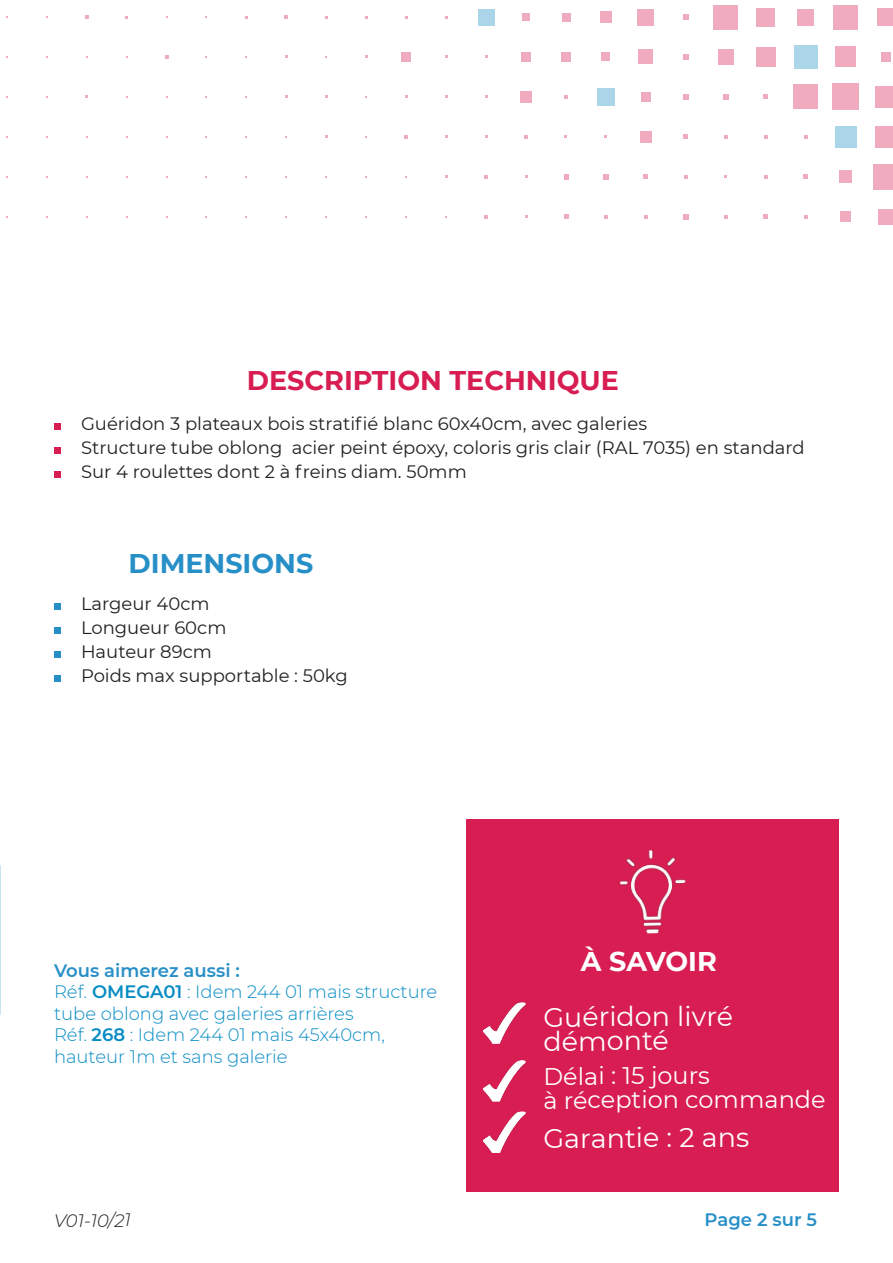
<style>
.page{position:relative;width:893px;height:1263px;background:#fff}
.page>*{position:absolute;margin:0;border:0;box-sizing:border-box;transform-origin:0 0}
.t1{font:27px "Montserrat";letter-spacing:-.005em;color:#fff}
.t2{font:700 27px "Montserrat";color:#d71d52}
.t3{font:700 27px "Montserrat";color:#278fc7}
.t4{font:700 27px "Montserrat";letter-spacing:-.005em;color:#fff}
.t5{font:24px "Montserrat";letter-spacing:-.005em;color:#fff}
.t6{font:18px "Montserrat";color:#231f20}
.t7{font:300 18px/21.6px "Montserrat";color:#088cc4}
.TITRE_1{font:600 18px "Montserrat";color:#278fc7}
.t8{font:italic 300 18px "Montserrat";letter-spacing:-.005em;color:#231f20}
.s1{font-weight:600}
</style>
<div class="page">
<div style="left:878px;top:209px;width:14px;height:16px;background:#f0abbf"></div>
<div style="left:873px;top:164px;width:19px;height:25px;background:#f0abbf"></div>
<div style="left:875px;top:126px;width:17px;height:21px;background:#f0abbf"></div>
<div style="left:875px;top:86px;width:17px;height:22px;background:#f0abbf"></div>
<div style="left:881px;top:52px;width:9px;height:10px;background:#f0abbf"></div>
<div style="left:877px;top:8px;width:15px;height:18px;background:#f0abbf"></div>
<div style="left:840px;top:212px;width:11px;height:10px;background:#f0abbf"></div>
<div style="left:839px;top:171px;width:13px;height:12px;background:#f0abbf"></div>
<div style="left:835px;top:126px;width:21px;height:22px;background:#abd5e9"></div>
<div style="left:832px;top:84px;width:27px;height:26px;background:#f0abbf"></div>
<div style="left:835px;top:47px;width:21px;height:20px;background:#f0abbf"></div>
<div style="left:833px;top:5px;width:25px;height:24px;background:#f0abbf"></div>
<svg style="left:804px;top:215px;width:4px;height:4px"></svg>
<svg style="left:803px;top:175px;width:5px;height:4px"></svg>
<svg style="left:804px;top:135px;width:4px;height:4px"></svg>
<div style="left:793px;top:84px;width:25px;height:25px;background:#f0abbf"></div>
<div style="left:794px;top:45px;width:23px;height:24px;background:#abd5e9"></div>
<div style="left:797px;top:9px;width:17px;height:16px;background:#f0abbf"></div>
<svg style="left:763px;top:214px;width:5px;height:5px"></svg>
<svg style="left:764px;top:175px;width:4px;height:4px"></svg>
<svg style="left:764px;top:135px;width:4px;height:4px"></svg>
<svg style="left:764px;top:95px;width:4px;height:4px"></svg>
<div style="left:756px;top:47px;width:20px;height:20px;background:#f0abbf"></div>
<div style="left:756px;top:8px;width:19px;height:18px;background:#f0abbf"></div>
<svg style="left:724px;top:215px;width:3px;height:4px"></svg>
<svg style="left:724px;top:135px;width:3px;height:4px"></svg>
<svg style="left:723px;top:94px;width:5px;height:6px"></svg>
<div style="left:718px;top:49px;width:15px;height:16px;background:#f0abbf"></div>
<div style="left:713px;top:5px;width:25px;height:24px;background:#f0abbf"></div>
<svg style="left:683px;top:214px;width:5px;height:5px"></svg>
<svg style="left:684px;top:175px;width:4px;height:4px"></svg>
<svg style="left:684px;top:135px;width:4px;height:4px"></svg>
<svg style="left:683px;top:94px;width:5px;height:6px"></svg>
<svg style="left:683px;top:54px;width:5px;height:5px"></svg>
<svg style="left:683px;top:14px;width:6px;height:6px"></svg>
<svg style="left:644px;top:215px;width:4px;height:4px"></svg>
<svg style="left:644px;top:175px;width:4px;height:4px"></svg>
<div style="left:640px;top:131px;width:11px;height:11px;background:#f0abbf"></div>
<div style="left:641px;top:92px;width:9px;height:9px;background:#f0abbf"></div>
<div style="left:639px;top:50px;width:14px;height:14px;background:#f0abbf"></div>
<div style="left:638px;top:9px;width:16px;height:16px;background:#f0abbf"></div>
<svg style="left:604px;top:215px;width:4px;height:4px"></svg>
<svg style="left:603px;top:174px;width:6px;height:5px"></svg>
<div style="left:597px;top:88px;width:18px;height:18px;background:#abd5e9"></div>
<div style="left:602px;top:53px;width:8px;height:8px;background:#f0abbf"></div>
<div style="left:600px;top:11px;width:11px;height:12px;background:#f0abbf"></div>
<svg style="left:564px;top:214px;width:4px;height:5px"></svg>
<svg style="left:564px;top:174px;width:4px;height:5px"></svg>
<svg style="left:564px;top:95px;width:4px;height:4px"></svg>
<div style="left:561px;top:52px;width:9px;height:9px;background:#f0abbf"></div>
<div style="left:562px;top:13px;width:8px;height:8px;background:#f0abbf"></div>
<svg style="left:524px;top:135px;width:4px;height:3px"></svg>
<div style="left:520px;top:91px;width:12px;height:11px;background:#f0abbf"></div>
<div style="left:521px;top:52px;width:10px;height:10px;background:#f0abbf"></div>
<div style="left:522px;top:13px;width:8px;height:8px;background:#f0abbf"></div>
<svg style="left:484px;top:215px;width:4px;height:4px"></svg>
<svg style="left:484px;top:175px;width:4px;height:3px"></svg>
<div style="left:478px;top:9px;width:16px;height:16px;background:#abd5e9"></div>
<svg style="left:404px;top:135px;width:4px;height:4px"></svg>
<div style="left:401px;top:52px;width:10px;height:10px;background:#f0abbf"></div>
<svg style="left:285px;top:15px;width:3px;height:4px"></svg>
<svg style="left:165px;top:55px;width:3px;height:4px"></svg>
<svg style="left:85px;top:15px;width:3px;height:4px"></svg>
<div style="left:54px;top:603px;width:6px;height:7px;background:#278fc7"></div>
<div style="left:54px;top:627px;width:6px;height:7px;background:#278fc7"></div>
<div style="left:54px;top:651px;width:6px;height:7px;background:#278fc7"></div>
<div style="left:54px;top:675px;width:6px;height:7px;background:#278fc7"></div>
<svg style="left:54px;top:424px;width:6px;height:6px"></svg>
<svg style="left:54px;top:448px;width:6px;height:6px"></svg>
<svg style="left:54px;top:472px;width:6px;height:6px"></svg>
<div style="left:467px;top:820px;width:372px;height:372px;background:#d71d52"></div>
<img style="left:620px;top:850px;width:66px;height:84px">
<img style="left:483px;top:1002px;width:43px;height:42px">
<img style="left:483px;top:1111px;width:43px;height:42px">
<img style="left:483px;top:1060px;width:43px;height:42px">
<p class="t2" style="left:247px;top:361px;width:374px">DESCRIPTION TECHNIQUE</p>
<p class="t6" style="left:81px;top:411px;width:568px">Guéridon 3 plateaux bois stratifié blanc 60x40cm, avec galeries</p>
<p class="t6" style="left:81px;top:435px;width:725px">Structure tube oblong acier peint époxy, coloris gris clair (RAL 7035) en standard</p>
<p class="t6" style="left:81px;top:459px;width:387px">Sur 4 roulettes dont 2 à freins diam. 50mm</p>
<p class="t3" style="left:128px;top:544px;width:186px">DIMENSIONS</p>
<p class="t6" style="left:81px;top:591px;width:130px">Largeur 40cm</p>
<p class="t6" style="left:81px;top:615px;width:147px">Longueur 60cm</p>
<p class="t6" style="left:81px;top:639px;width:132px">Hauteur 89cm</p>
<p class="t6" style="left:81px;top:663px;width:268px">Poids max supportable : 50kg</p>
<p class="TITRE_1" style="left:54px;top:957px;width:187px">Vous aimerez aussi :</p>
<p class="t7" style="left:54px;top:980px;width:385px">Réf. <span class="s1">OMEGA01</span> : Idem 244 01 mais structure tube oblong avec galeries arrières</p>
<p class="t7" style="left:54px;top:1024px;width:332px">Réf. <span class="s1">268</span> : Idem 244 01 mais 45x40cm,</p>
<p class="t7" style="left:54px;top:1045px;width:235px">hauteur 1m et sans galerie</p>
<p class="t4" style="left:581px;top:942px;width:138px">À SAVOIR</p>
<p class="t1" style="left:543px;top:998px;width:191px">Guéridon livré</p>
<p class="t1" style="left:543px;top:1022px;width:127px">démonté</p>
<p class="t5" style="left:543px;top:1059px;width:168px">Délai : 15 jours</p>
<p class="t5" style="left:543px;top:1083px;width:284px">à réception commande</p>
<p class="t1" style="left:543px;top:1119px;width:207px">Garantie : 2 ans</p>
<p class="t8" style="left:54px;top:1208px;width:78px">V01-10/21</p>
<p class="TITRE_1" style="left:705px;top:1207px;width:114px">Page 2 sur 5</p>
</div>
